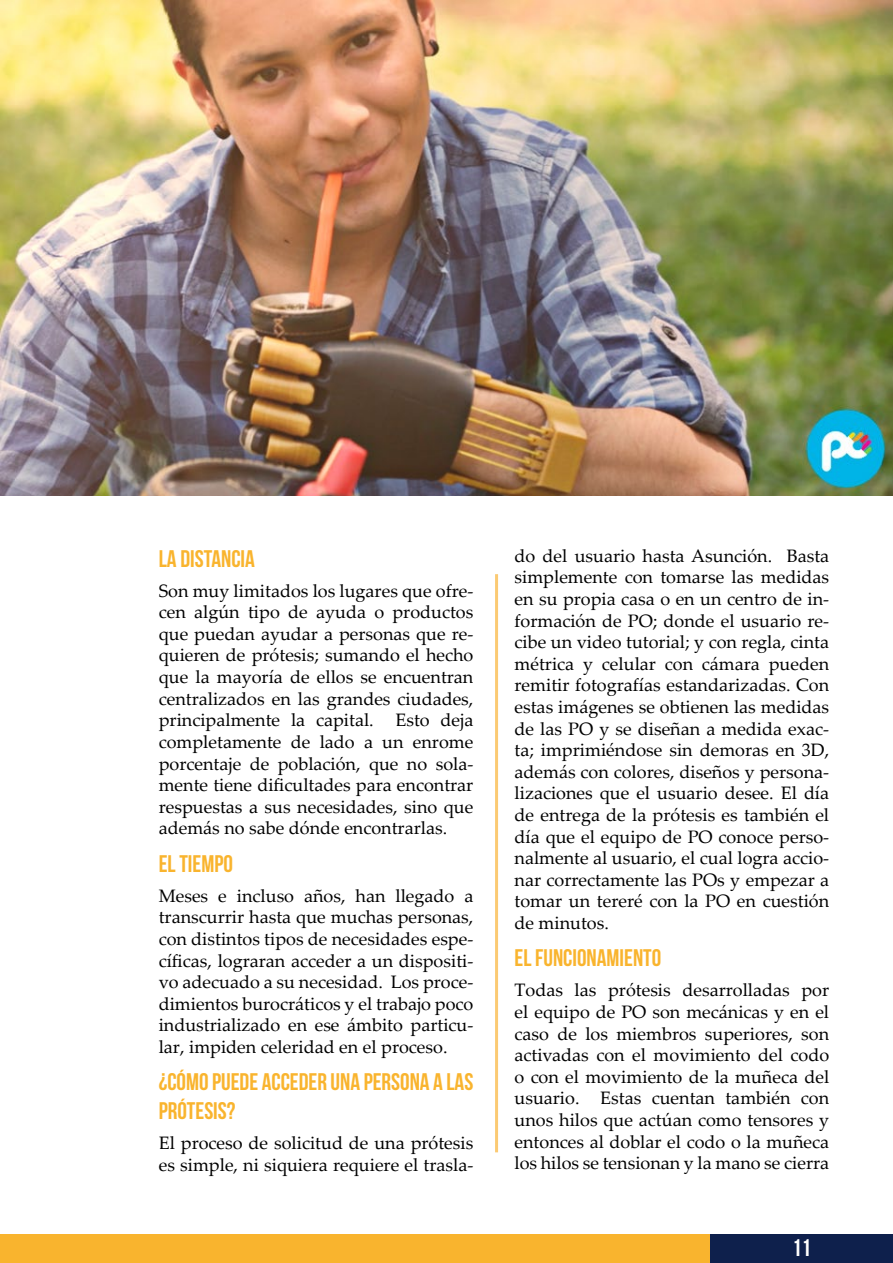
<style>
.page{position:relative;width:893px;height:1263px;background:#fff}
.page>*{position:absolute;margin:0;border:0;box-sizing:border-box;transform-origin:0 0}
.t1{font:24px/28.8px "Bebas Neue";color:#f9b42e}
.t2{font:24px "Bebas Neue";color:#fff}
.t3{font:18px/21.6px "Palatino Linotype";color:#000;text-align:justify}
</style>
<div class="page">
<div style="left:0;top:1234px;width:710px;height:29px;background:#f9b42e"></div>
<div style="left:710px;top:1234px;width:183px;height:29px;background:#0e204c"></div>
<hr style="left:495px;top:574px;width:3px;height:578px;background:#fbca74">
<img style="left:0;top:0;width:893px;height:496px">
<h1 class="t1" style="left:159px;top:544px;width:98px">LA DISTANCIA</h1>
<p class="t3" style="left:159px;top:579px;width:316px">Son muy limitados los lugares que ofre&shy;cen algún tipo de ayuda o productos que puedan ayudar a personas que re&shy;quieren de prótesis; sumando el hecho que la mayoría de ellos se encuentran centralizados en las grandes ciudades, principalmente la capital. Esto deja completamente de lado a un enrome porcentaje de población, que no sola&shy;mente tiene dificultades para encontrar respuestas a sus necesidades, sino que además no sabe dónde encontrarlas.</p>
<h1 class="t1" style="left:159px;top:849px;width:76px">EL TIEMPO</h1>
<p class="t3" style="left:159px;top:884px;width:316px">Meses e incluso años, han llegado a transcurrir hasta que muchas personas, con distintos tipos de necesidades espe&shy;cíficas, lograran acceder a un dispositi&shy;vo adecuado a su necesidad. Los proce&shy;dimientos burocráticos y el trabajo poco industrializado en ese ámbito particu&shy;lar, impiden celeridad en el proceso.</p>
<h1 class="t1" style="left:159px;top:1067px;width:316px">¿CÓMO PUEDE ACCEDER UNA PERSONA A LAS<br>PRÓTESIS?</h1>
<p class="t3" style="left:159px;top:1131px;width:316px">El proceso de solicitud de una prótesis es simple, ni siquiera requiere el trasla-</p>
<p class="t3" style="left:514px;top:544px;width:316px">do del usuario hasta Asunción. Basta simplemente con tomarse las medidas en su propia casa o en un centro de in&shy;formación de PO; donde el usuario re&shy;cibe un video tutorial; y con regla, cinta métrica y celular con cámara pueden remitir fotografías estandarizadas. Con estas imágenes se obtienen las medidas de las PO y se diseñan a medida exac&shy;ta; imprimiéndose sin demoras en 3D, además con colores, diseños y persona&shy;lizaciones que el usuario desee. El día de entrega de la prótesis es también el día que el equipo de PO conoce perso&shy;nalmente al usuario, el cual logra accio&shy;nar correctamente las POs y empezar a tomar un tereré con la PO en cuestión de minutos.</p>
<h1 class="t1" style="left:514px;top:943px;width:148px">EL FUNCIONAMIENTO</h1>
<p class="t3" style="left:514px;top:979px;width:316px">Todas las prótesis desarrolladas por el equipo de PO son mecánicas y en el caso de los miembros superiores, son activadas con el movimiento del codo o con el movimiento de la muñeca del usuario. Estas cuentan también con unos hilos que actúan como tensores y entonces al doblar el codo o la muñeca los hilos se tensionan y la mano se cierra</p>
<h1 class="t2" style="left:792px;top:1234px;width:21px">11</h1>
</div>
